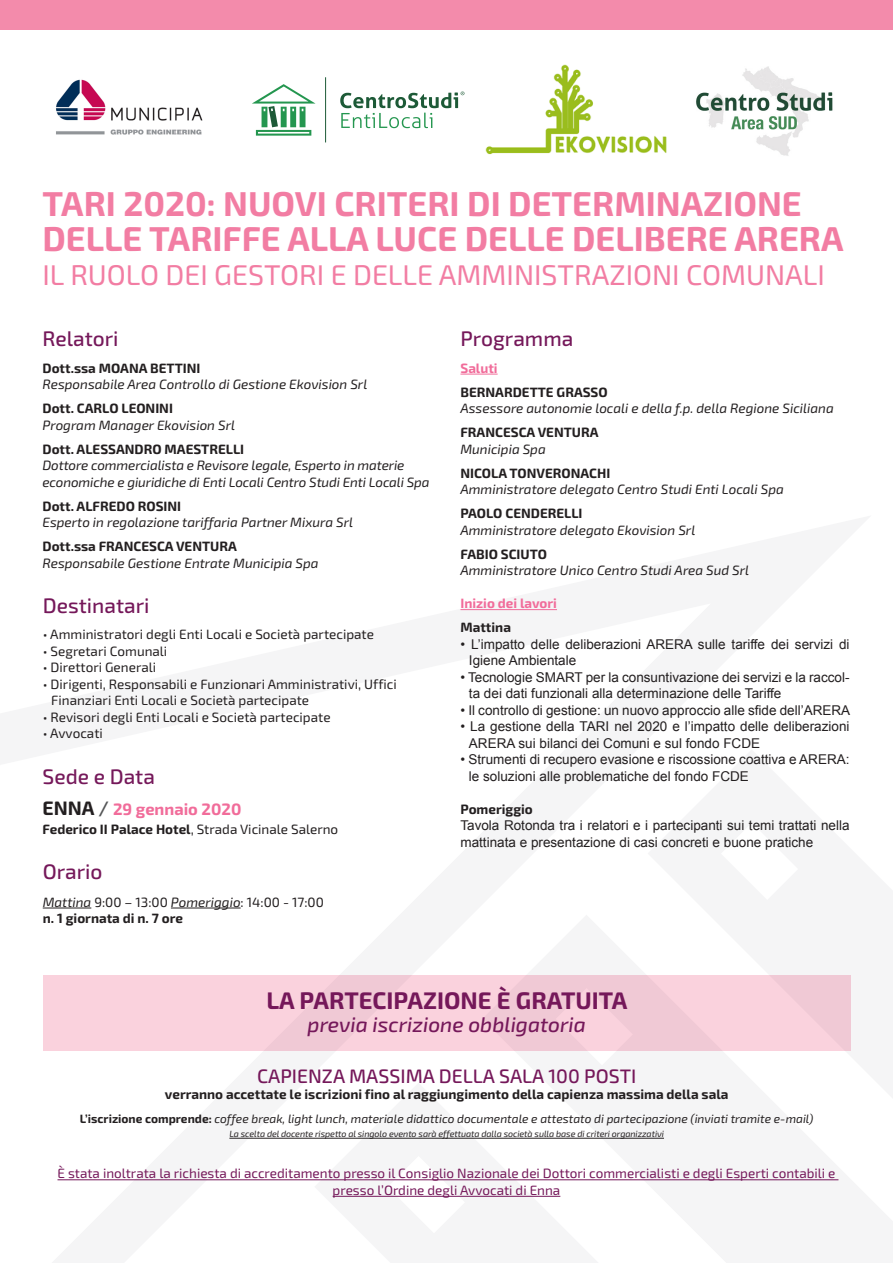
<style>
.page{position:relative;width:893px;height:1263px;background:#fff}
.page>*{position:absolute;margin:0;border:0;box-sizing:border-box;transform-origin:0 0}
.t1{font:700 34.5px/34.5px "Exo 2";color:#f27da3}
.t2{font:28.5px "Exo 2";color:#f27da3}
.t3{font:700 24px "Exo 2";color:#75185a}
.t4{font:500 21px "Exo 2";color:#75185a}
.t5{font:italic 500 21px "Exo 2";color:#75185a}
.t6{font:500 19.5px "Exo 2";color:#75185a}
.t7{font:700 16.5px "Exo 2";color:#f16c9a}
.t8{font:13.5px/16.5px "Arial";color:#231f20}
.t9{font:italic 13.5px/16.5px "Exo 2";color:#231f20}
.t10{font:13.5px/16.5px "Exo 2";color:#231f20}
.t11{font:700 13.5px "Exo 2";color:#231f20}
.t12{font:13.5px/16.5px "Exo 2";color:#75185a;text-align:center}
.t13{font:700 13.5px "Exo 2";color:#f16c9a}
.t14{font:italic 12px "Exo 2";color:#231f20}
.t15{font:italic 9px "Exo 2";letter-spacing:-.01em;color:#231f20}
.s1{font-size:19.5px;color:#231f20}
.s2{font-weight:600;font-size:19.5px;color:#545557}
.s3{font-weight:700}
.s4{font-style:italic}
.s5{font-weight:700;font-style:normal}
</style>
<div class="page">
<svg style="left:300px;top:1137px;width:539px;height:60px;fill:#f5f5f6"></svg>
<div style="left:0;top:0;width:893px;height:30px;background:#f38bab"></div>
<hr style="left:325px;top:77px;width:1px;height:65px;background:#1d5a37">
<svg style="left:340px;top:92px;width:124px;height:36px"></svg>
<svg style="left:252px;top:84px;width:64px;height:52px"></svg>
<img style="left:485px;top:64px;width:182px;height:91px">
<img style="left:56px;top:79px;width:147px;height:56px">
<img style="left:696px;top:66px;width:137px;height:90px">
<hr style="left:58px;top:1179px;width:780px;height:1px;background:#75185a">
<hr style="left:333px;top:1196px;width:227px;height:1px;background:#75185a">
<hr style="left:229px;top:1138px;width:435px;height:1px;background:#231f20">
<div style="left:43px;top:975px;width:808px;height:76px;background:#fad2dd"></div>
<hr style="left:43px;top:908px;width:48px;height:1px;background:#231f20">
<hr style="left:171px;top:908px;width:70px;height:1px;background:#231f20">
<hr style="left:460px;top:374px;width:38px;height:1px;background:#f16c9a">
<hr style="left:460px;top:609px;width:97px;height:1px;background:#f16c9a">
<p class="t1" style="left:43px;top:188px;width:802px">TARI 2020: NUOVI CRITERI DI DETERMINAZIONE<br>DELLE TARIFFE ALLA LUCE DELLE DELIBERE ARERA</p>
<p class="t2" style="left:43px;top:258px;width:784px">IL RUOLO DEI GESTORI E DELLE AMMINISTRAZIONI COMUNALI</p>
<p class="t4" style="left:43px;top:326px;width:78px">Relatori</p>
<p class="t11" style="left:43px;top:360px;width:159px">Dott.ssa MOANA BETTINI</p>
<p class="t9" style="left:43px;top:376px;width:326px">Responsabile Area Controllo di Gestione Ekovision Srl</p>
<p class="t11" style="left:43px;top:400px;width:132px">Dott. CARLO LEONINI</p>
<p class="t9" style="left:43px;top:417px;width:194px">Program Manager Ekovision Srl</p>
<p class="t11" style="left:43px;top:441px;width:203px">Dott. ALESSANDRO MAESTRELLI</p>
<p class="t9" style="left:43px;top:457px;width:389px">Dottore commercialista e Revisore legale, Esperto in materie economiche e giuridiche di Enti Locali Centro Studi Enti Locali Spa</p>
<p class="t11" style="left:43px;top:498px;width:140px">Dott. ALFREDO ROSINI</p>
<p class="t9" style="left:43px;top:514px;width:312px">Esperto in regolazione tariffaria Partner Mixura Srl</p>
<p class="t11" style="left:43px;top:538px;width:196px">Dott.ssa FRANCESCA VENTURA</p>
<p class="t9" style="left:43px;top:555px;width:278px">Responsabile Gestione Entrate Municipia Spa</p>
<p class="t4" style="left:43px;top:593px;width:108px">Destinatari</p>
<p class="t10" style="left:43px;top:627px;width:333px">• Amministratori degli Enti Locali e Società partecipate</p>
<p class="t10" style="left:43px;top:643px;width:126px">• Segretari Comunali</p>
<p class="t10" style="left:43px;top:660px;width:115px">• Direttori Generali</p>
<p class="t10" style="left:51px;top:676px;width:347px;text-indent:-9px">• Dirigenti, Responsabili e Funzionari Amministrativi, Uffici<br>Finanziari Enti Locali e Società partecipate</p>
<p class="t10" style="left:43px;top:709px;width:289px">• Revisori degli Enti Locali e Società partecipate</p>
<p class="t10" style="left:43px;top:726px;width:62px">• Avvocati</p>
<p class="t4" style="left:43px;top:764px;width:114px">Sede e Data</p>
<p class="t7" style="left:43px;top:799px;width:200px"><span class="s1">ENNA</span> <span class="s2">/</span> 29 gennaio 2020</p>
<p class="t10" style="left:43px;top:822px;width:297px"><span class="s3">Federico II Palace Hotel</span>, Strada Vicinale Salerno</p>
<p class="t4" style="left:43px;top:860px;width:61px">Orario</p>
<p class="t10" style="left:43px;top:894px;width:283px"><span class="s4">Mattina</span> 9:00 – 13:00 <span class="s4">Pomeriggio</span>: 14:00 - 17:00</p>
<p class="t11" style="left:43px;top:910px;width:142px">n. 1 giornata di n. 7 ore</p>
<p class="t4" style="left:460px;top:326px;width:114px">Programma</p>
<p class="t13" style="left:460px;top:360px;width:39px">Saluti</p>
<p class="t11" style="left:460px;top:384px;width:149px">BERNARDETTE GRASSO</p>
<p class="t9" style="left:460px;top:400px;width:375px">Assessore autonomie locali e della f.p. della Regione Siciliana</p>
<p class="t11" style="left:460px;top:424px;width:140px">FRANCESCA VENTURA</p>
<p class="t9" style="left:460px;top:441px;width:87px">Municipia Spa</p>
<p class="t11" style="left:460px;top:465px;width:151px">NICOLA TONVERONACHI</p>
<p class="t9" style="left:460px;top:481px;width:325px">Amministratore delegato Centro Studi Enti Locali Spa</p>
<p class="t11" style="left:460px;top:505px;width:124px">PAOLO CENDERELLI</p>
<p class="t9" style="left:460px;top:522px;width:236px">Amministratore delegato Ekovision Srl</p>
<p class="t11" style="left:460px;top:546px;width:88px">FABIO SCIUTO</p>
<p class="t9" style="left:460px;top:562px;width:290px">Amministratore Unico Centro Studi Area Sud Srl</p>
<p class="t13" style="left:460px;top:595px;width:98px">Inizio dei lavori</p>
<p class="t11" style="left:460px;top:619px;width:52px">Mattina</p>
<p class="t8" style="left:469px;top:636px;width:382px;text-indent:-9px">• L’impatto delle deliberazioni ARERA sulle tariffe dei servizi di<br>Igiene Ambientale</p>
<p class="t8" style="left:469px;top:669px;width:382px;text-indent:-9px">• Tecnologie SMART per la consuntivazione dei servizi e la raccol&shy;ta dei dati funzionali alla determinazione delle Tariffe</p>
<p class="t8" style="left:460px;top:702px;width:391px">• Il controllo di gestione: un nuovo approccio alle sfide dell’ARERA</p>
<p class="t8" style="left:469px;top:718px;width:382px;text-indent:-9px">• La gestione della TARI nel 2020 e l’impatto delle deliberazioni<br>ARERA sui bilanci dei Comuni e sul fondo FCDE</p>
<p class="t8" style="left:469px;top:751px;width:382px;text-indent:-9px">• Strumenti di recupero evasione e riscossione coattiva e ARERA: le soluzioni alle problematiche del fondo FCDE</p>
<p class="t11" style="left:460px;top:801px;width:74px">Pomeriggio</p>
<p class="t8" style="left:460px;top:817px;width:391px">Tavola Rotonda tra i relatori e i partecipanti sui temi trattati nella mattinata e presentazione di casi concreti e buone pratiche</p>
<p class="t3" style="left:267px;top:986px;width:362px">LA PARTECIPAZIONE È GRATUITA</p>
<p class="t5" style="left:308px;top:1012px;width:280px">previa iscrizione obbligatoria</p>
<p class="t6" style="left:257px;top:1064px;width:381px">CAPIENZA MASSIMA DELLA SALA 100 POSTI</p>
<p class="t11" style="left:165px;top:1086px;width:565px">verranno accettate le iscrizioni fino al raggiungimento della capienza massima della sala</p>
<p class="t14" style="left:80px;top:1111px;width:735px"><span class="s5">L’iscrizione comprende:</span> coffee break, light lunch, materiale didattico documentale e attestato di partecipazione (inviati tramite e-mail)</p>
<p class="t15" style="left:229px;top:1129px;width:436px">La scelta del docente rispetto al singolo evento sarà effettuata dalla società sulla base di criteri organizzativi</p>
<p class="t12" style="left:58px;top:1166px;width:779px">È stata inoltrata la richiesta di accreditamento presso il Consiglio Nazionale dei Dottori commercialisti e degli Esperti contabili e presso l’Ordine degli Avvocati di Enna</p>
</div>
